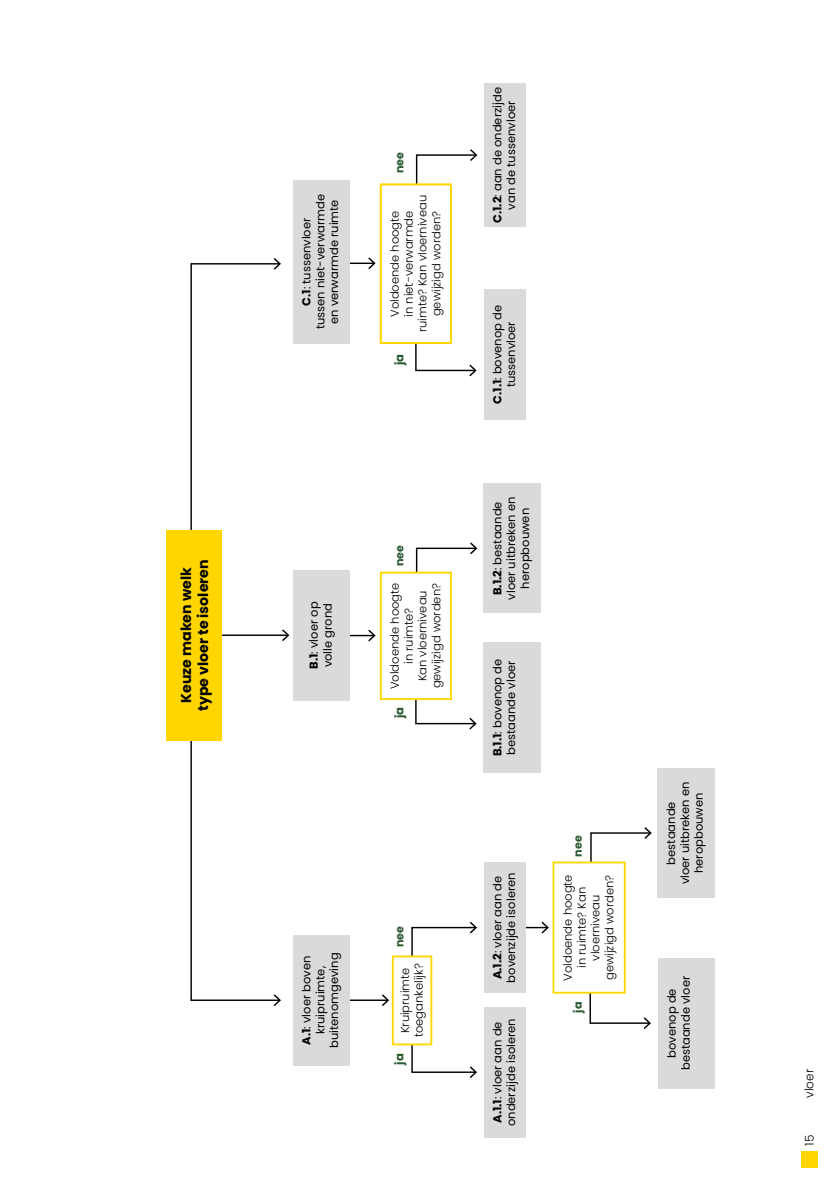
<style>
.page{position:relative;width:840px;height:1191px;background:#fff}
.page>*{position:absolute;margin:0;border:0;box-sizing:border-box;transform-origin:0 0}
.t1{font:700 14.2px/17px "Poppins";color:#000;text-align:center}
.t2{font:300 12px "Poppins";color:#000}
.t3{font:11.6px/13.8px "Poppins";color:#000;text-align:center}
.t4{font:300 11.6px/13.8px "Poppins";color:#000;text-align:center}
.t5{font:700 11.6px "Poppins";color:#285830}
.t6{font:700 11.2px "Poppins";color:#285830}
.s1{font-weight:700}
</style>
<div class="page">
<div style="left:800px;top:1151px;width:17px;height:17px;background:#ffd600"></div>
<svg style="left:190px;top:258px;width:91px;height:272px"></svg>
<svg style="left:590px;top:827px;width:61px;height:39px"></svg>
<svg style="left:588px;top:989px;width:62px;height:40px"></svg>
<svg style="left:415px;top:542px;width:62px;height:40px"></svg>
<svg style="left:411px;top:921px;width:66px;height:40px"></svg>
<svg style="left:410px;top:1038px;width:67px;height:40px"></svg>
<div style="left:392px;top:956px;width:39px;height:88px;background:#fff"></div>
<div style="left:391px;top:955px;width:41px;height:90px;border:2px solid #ffd600"></div>
<svg style="left:190px;top:740px;width:91px;height:266px"></svg>
<hr style="left:219px;top:634px;width:69px;height:2px;background:#000">
<svg style="left:282px;top:629px;width:7px;height:12px"></svg>
<div style="left:166px;top:530px;width:56px;height:210px;background:#ffd600"></div>
<hr style="left:348px;top:999px;width:39px;height:2px;background:#000">
<svg style="left:381px;top:994px;width:8px;height:12px"></svg>
<div style="left:553px;top:862px;width:71px;height:130px;background:#fff"></div>
<div style="left:552px;top:861px;width:73px;height:132px;border:2px solid #ffd600"></div>
<svg style="left:525px;top:921px;width:23px;height:12px"></svg>
<div style="left:293px;top:935px;width:56px;height:130px;background:#dadada"></div>
<div style="left:483px;top:1007px;width:42px;height:130px;background:#dadada"></div>
<div style="left:483px;top:862px;width:42px;height:130px;background:#dadada"></div>
<svg style="left:415px;top:690px;width:61px;height:39px"></svg>
<div style="left:380px;top:572px;width:70px;height:127px;background:#fff"></div>
<div style="left:379px;top:572px;width:72px;height:128px;border:2px solid #ffd600"></div>
<svg style="left:349px;top:629px;width:26px;height:12px"></svg>
<div style="left:483px;top:642px;width:57px;height:130px;background:#dadada"></div>
<div style="left:483px;top:484px;width:57px;height:129px;background:#dadada"></div>
<svg style="left:415px;top:149px;width:62px;height:40px"></svg>
<svg style="left:415px;top:337px;width:61px;height:39px"></svg>
<div style="left:380px;top:184px;width:70px;height:159px;background:#fff"></div>
<div style="left:379px;top:183px;width:72px;height:161px;border:2px solid #ffd600"></div>
<hr style="left:348px;top:262px;width:26px;height:2px;background:#000">
<svg style="left:368px;top:257px;width:7px;height:12px"></svg>
<div style="left:483px;top:289px;width:42px;height:130px;background:#dadada"></div>
<div style="left:483px;top:83px;width:42px;height:144px;background:#dadada"></div>
<div style="left:657px;top:768px;width:57px;height:129px;background:#dadada"></div>
<div style="left:657px;top:958px;width:57px;height:130px;background:#dadada"></div>
<div style="left:293px;top:180px;width:56px;height:163px;background:#dadada"></div>
<div style="left:293px;top:570px;width:56px;height:130px;background:#dadada"></div>
<p class="t1" style="left:177px;top:711px;width:153px;rotate:-90deg">Keuze maken welk type vloer te isoleren</p>
<p class="t3" style="left:299px;top:329px;width:137px;rotate:-90deg"><span class="s1">C.1</span>: tussenvloer<br>tussen niet-verwarmde en verwarmde ruimte</p>
<p class="t6" style="left:393px;top:173px;width:23px;rotate:-90deg">nee</p>
<p class="t4" style="left:388px;top:332px;width:139px;rotate:-90deg">Voldoende hoogte<br>in niet-verwarmde ruimte? Kan vloerniveau gewijzigd worden?</p>
<p class="t5" style="left:392px;top:365px;width:13px;rotate:-90deg">ja</p>
<p class="t3" style="left:307px;top:669px;width:69px;text-align:left;rotate:-90deg"><span class="s1">B.1</span>: vloer op volle grond</p>
<p class="t6" style="left:393px;top:566px;width:23px;rotate:-90deg">nee</p>
<p class="t4" style="left:388px;top:689px;width:108px;rotate:-90deg">Voldoende hoogte in ruimte?<br>Kan vloerniveau gewijzigd worden?</p>
<p class="t5" style="left:392px;top:718px;width:13px;rotate:-90deg">ja</p>
<p class="t3" style="left:299px;top:1048px;width:97px;rotate:-90deg"><span class="s1">A.1</span>: vloer boven kruipruimte, buitenomgeving</p>
<p class="t6" style="left:393px;top:947px;width:23px;rotate:-90deg">nee</p>
<p class="t4" style="left:398px;top:1037px;width:75px;rotate:-90deg">Kruipruimte toegankelijk?</p>
<p class="t5" style="left:392px;top:1064px;width:13px;rotate:-90deg">ja</p>
<p class="t3" style="left:490px;top:223px;width:137px;rotate:-90deg"><span class="s1">C.1.2</span>: aan de onderzijde van de tussenvloer</p>
<p class="t3" style="left:490px;top:404px;width:100px;rotate:-90deg"><span class="s1">C.1.1</span>: bovenop de tussenvloer</p>
<p class="t3" style="left:490px;top:600px;width:104px;rotate:-90deg"><span class="s1">B.1.2</span>: bestaande vloer uitbreken en heropbouwen</p>
<p class="t3" style="left:490px;top:756px;width:99px;text-align:left;rotate:-90deg"><span class="s1">B.1.1</span>: bovenop de bestaande vloer</p>
<p class="t3" style="left:490px;top:982px;width:112px;text-align:left;rotate:-90deg"><span class="s1">A.1.2</span>: vloer aan de bovenzijde isoleren</p>
<p class="t3" style="left:490px;top:1126px;width:109px;text-align:left;rotate:-90deg"><span class="s1">A.1.1</span>: vloer aan de onderzijde isoleren</p>
<p class="t6" style="left:571px;top:856px;width:23px;rotate:-90deg">nee</p>
<p class="t4" style="left:560px;top:980px;width:108px;rotate:-90deg">Voldoende hoogte in ruimte? Kan vloerniveau gewijzigd worden?</p>
<p class="t6" style="left:571px;top:1012px;width:12px;rotate:-90deg">ja</p>
<p class="t3" style="left:664px;top:884px;width:104px;rotate:-90deg">bestaande<br>vloer uitbreken en heropbouwen</p>
<p class="t3" style="left:664px;top:1070px;width:96px;rotate:-90deg">bovenop de bestaande vloer</p>
<p class="t2" style="left:801px;top:1098px;width:30px;rotate:-90deg">vloer</p>
<p class="t2" style="left:802px;top:1145px;width:12px;rotate:-90deg">15</p>
</div>
